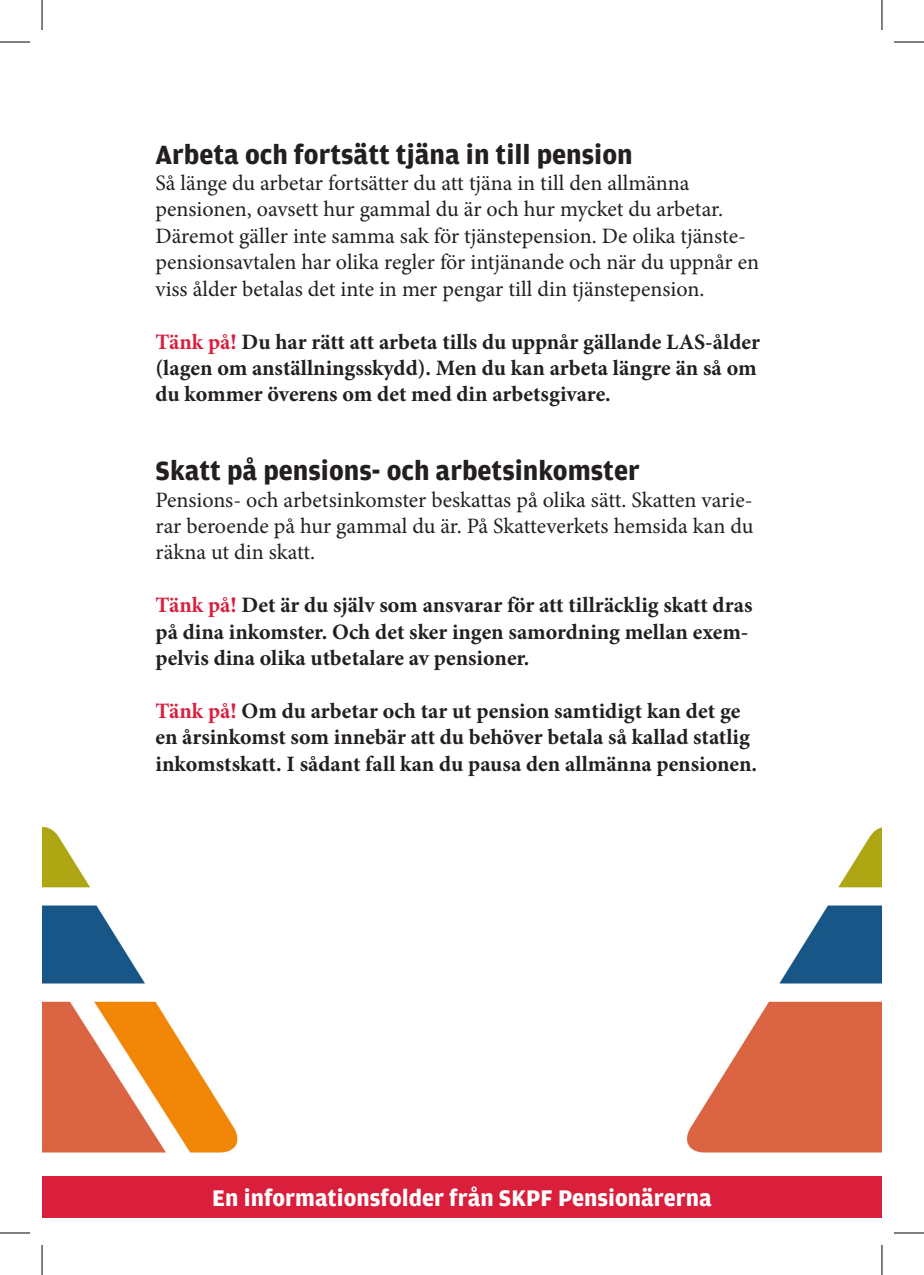
<style>
.page{position:relative;width:924px;height:1275px;background:#fff}
.page>*{position:absolute;margin:0;border:0;box-sizing:border-box;transform-origin:0 0}
.Folder-mellanrubrik{font:700 28px "Amplitude";color:#231f20}
.t1{font:700 24px "Amplitude";color:#fff}
.Folder-brödtext{font:700 22px/26.4px "Minion Pro";color:#231f20}
.Folder-brödtext-2{font:22px/26.4px "Minion Pro";color:#231f20}
.s1{color:#da1f3d}
</style>
<div class="page">
<img style="left:42px;top:827px;width:196px;height:326px">
<img style="left:686px;top:827px;width:195px;height:326px">
<div style="left:42px;top:1175px;width:839px;height:42px;background:#da1f3d"></div>
<hr style="left:0;top:42px;width:30px;height:1px;background:#000">
<hr style="left:893px;top:42px;width:30px;height:1px;background:#000">
<hr style="left:0;top:1232px;width:30px;height:1px;background:#000">
<hr style="left:893px;top:1232px;width:30px;height:1px;background:#000">
<hr style="left:42px;top:0;width:1px;height:30px;background:#000">
<hr style="left:42px;top:1245px;width:1px;height:30px;background:#000">
<hr style="left:881px;top:0;width:1px;height:30px;background:#000">
<hr style="left:881px;top:1245px;width:1px;height:30px;background:#000">
<p class="Folder-mellanrubrik" style="left:155px;top:139px;width:478px">Arbeta och fortsätt tjäna in till pension</p>
<p class="Folder-brödtext-2" style="left:155px;top:170px;width:604px">Så länge du arbetar fortsätter du att tjäna in till den allmänna pensionen, oavsett hur gammal du är och hur mycket du arbetar.<br>Däremot gäller inte samma sak för tjänstepension. De olika tjänste&shy;pensionsavtalen har olika regler för intjänande och när du uppnår en viss ålder betalas det inte in mer pengar till din tjänstepension.</p>
<p class="Folder-brödtext" style="left:155px;top:328px;width:605px"><span class="s1">Tänk på!</span> Du har rätt att arbeta tills du uppnår gällande LAS-ålder (lagen om anställningsskydd). Men du kan arbeta längre än så om du kommer överens om det med din arbetsgivare.</p>
<p class="Folder-mellanrubrik" style="left:155px;top:455px;width:485px">Skatt på pensions- och arbetsinkomster</p>
<p class="Folder-brödtext-2" style="left:155px;top:486px;width:599px;text-align:justify">Pensions- och arbetsinkomster beskattas på olika sätt. Skatten varie&shy;rar beroende på hur gammal du är. På Skatteverkets hemsida kan du räkna ut din skatt.</p>
<p class="Folder-brödtext" style="left:155px;top:592px;width:598px"><span class="s1">Tänk på!</span> Det är du själv som ansvarar för att tillräcklig skatt dras på dina inkomster. Och det sker ingen samordning mellan exem&shy;pelvis dina olika utbetalare av pensioner.</p>
<p class="Folder-brödtext" style="left:155px;top:697px;width:602px"><span class="s1">Tänk på!</span> Om du arbetar och tar ut pension samtidigt kan det ge en årsinkomst som innebär att du behöver betala så kallad statlig inkomstskatt. I sådant fall kan du pausa den allmänna pensionen.</p>
<p class="t1" style="left:212px;top:1185px;width:500px">En informationsfolder från SKPF Pensionärerna</p>
</div>
